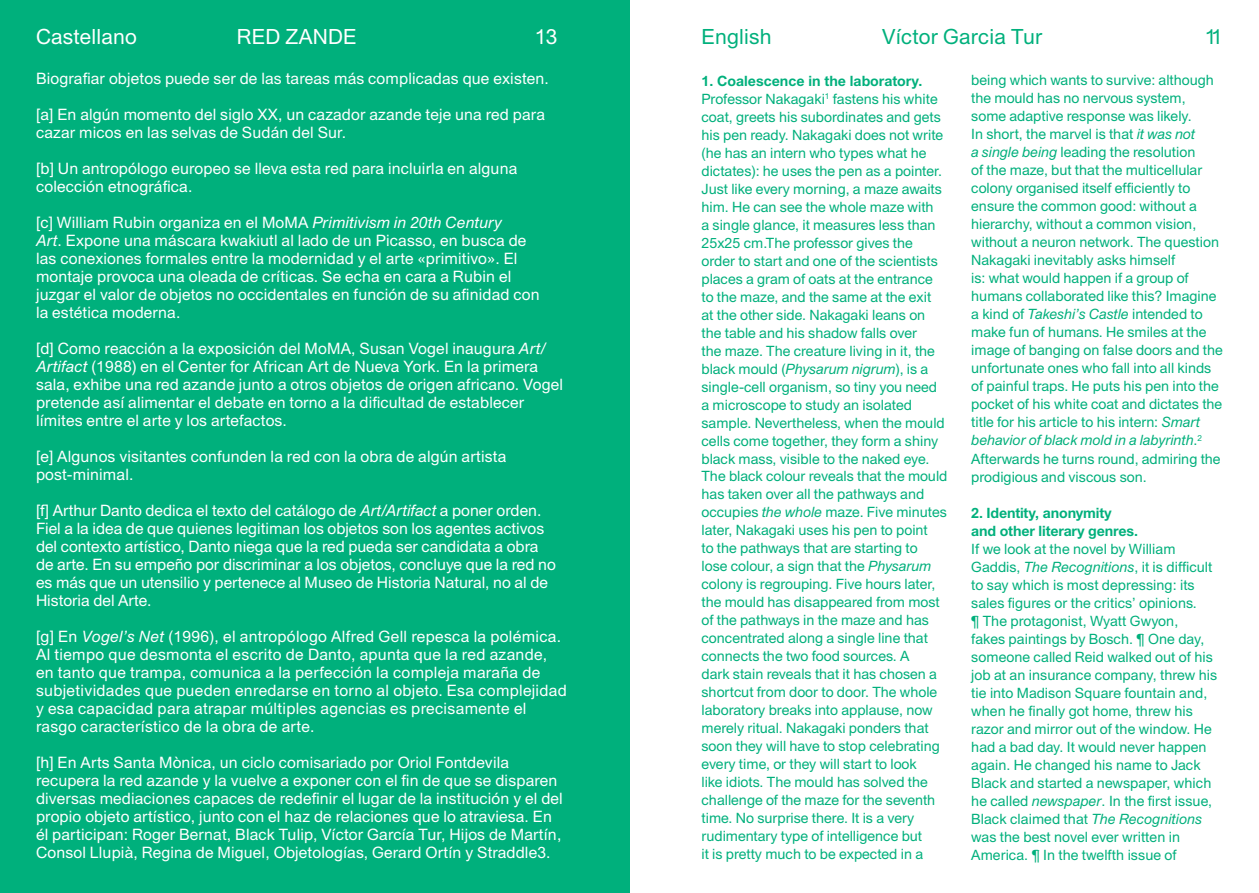
<style>
.page{position:relative;width:1259px;height:893px;background:#fff}
.page>*{position:absolute;margin:0;border:0;box-sizing:border-box;transform-origin:0 0}
.t1{font:21px "Union";letter-spacing:.01em;color:#00b07c}
.t2{font:21px "Union";letter-spacing:.01em;color:#fff}
.t3{font:15.75px/18px "Union";letter-spacing:.01em;color:#fff}
.t4{font:14.25px/18px "Union";color:#00b07c}
.t5{font:700 14.25px/18px "Union";letter-spacing:-.01em;color:#00b07c}
.s1{font-style:italic}
.s2{font-weight:700}
</style>
<div class="page">
<div style="left:0;top:0;width:629px;height:893px;background:#00b07c"></div>
<h1 class="t2" style="left:237px;top:24px;width:121px">RED ZANDE</h1>
<h1 class="t1" style="left:701px;top:24px;width:72px">English</h1>
<h1 class="t1" style="left:882px;top:24px;width:162px">Víctor Garcia Tur</h1>
<h1 class="t1" style="left:1204px;top:24px;width:20px">11</h1>
<p class="t3" style="left:36px;top:69px;width:514px">Biografiar objetos puede ser de las tareas más complicadas que existen.</p>
<p class="t3" style="left:36px;top:105px;width:510px">[a] En algún momento del siglo XX, un cazador azande teje una red para cazar micos en las selvas de Sudán del Sur.</p>
<p class="t3" style="left:36px;top:159px;width:483px">[b] Un antropólogo europeo se lleva esta red para incluirla en alguna colección etnográfica.</p>
<p class="t3" style="left:36px;top:213px;width:505px">[c] William Rubin organiza en el MoMA <span class="s1">Primitivism in 20th Century<br>Art</span>. Expone una máscara kwakiutl al lado de un Picasso, en busca de las conexiones formales entre la modernidad y el arte «primitivo». El montaje provoca una oleada de críticas. Se echa en cara a Rubin el juzgar el valor de objetos no occidentales en función de su afinidad con la estética moderna.</p>
<p class="t3" style="left:36px;top:339px;width:528px">[d] Como reacción a la exposición del MoMA, Susan Vogel inaugura <span class="s1">Art/ Artifact</span> (1988) en el Center for African Art de Nueva York. En la primera sala, exhibe una red azande junto a otros objetos de origen africano. Vogel pretende así alimentar el debate en torno a la dificultad de establecer límites entre el arte y los artefactos.</p>
<p class="t3" style="left:36px;top:447px;width:472px">[e] Algunos visitantes confunden la red con la obra de algún artista post-minimal.</p>
<p class="t3" style="left:36px;top:501px;width:521px">[f] Arthur Danto dedica el texto del catálogo de <span class="s1">Art/Artifact</span> a poner orden.<br>Fiel a la idea de que quienes legitiman los objetos son los agentes activos del contexto artístico, Danto niega que la red pueda ser candidata a obra de arte. En su empeño por discriminar a los objetos, concluye que la red no es más que un utensilio y pertenece al Museo de Historia Natural, no al de Historia del Arte.</p>
<p class="t3" style="left:36px;top:627px;width:532px">[g] En <span class="s1">Vogel’s Net</span> (1996), el antropólogo Alfred Gell repesca la polémica.<br>Al tiempo que desmonta el escrito de Danto, apunta que la red azande, en tanto que trampa, comunica a la perfección la compleja maraña de subjetividades que pueden enredarse en torno al objeto. Esa complejidad y esa capacidad para atrapar múltiples agencias es precisamente el rasgo característico de la obra de arte.</p>
<p class="t3" style="left:36px;top:753px;width:528px">[h] En Arts Santa Mònica, un ciclo comisariado por Oriol Fontdevila recupera la red azande y la vuelve a exponer con el fin de que se disparen diversas mediaciones capaces de redefinir el lugar de la institución y el del propio objeto artístico, junto con el haz de relaciones que lo atraviesa. En él participan: Roger Bernat, Black Tulip, Víctor García Tur, Hijos de Martín, Consol Llupià, Regina de Miguel, Objetologías, Gerard Ortín y Straddle3.</p>
<h1 class="t2" style="left:36px;top:24px;width:102px">Castellano</h1>
<h1 class="t2" style="left:535px;top:24px;width:24px">13</h1>
<p class="t4" style="left:701px;top:72px;width:247px"><span class="s2">1. Coalescence in the laboratory.<br></span>Professor Nakagaki<sup>1</sup> fastens his white coat, greets his subordinates and gets his pen ready. Nakagaki does not write (he has an intern who types what he dictates): he uses the pen as a pointer.<br>Just like every morning, a maze awaits him. He can see the whole maze with<br>a single glance, it measures less than 25x25 cm.The professor gives the order to start and one of the scientists places a gram of oats at the entrance to the maze, and the same at the exit<br>at the other side. Nakagaki leans on the table and his shadow falls over<br>the maze. The creature living in it, the black mould (<span class="s1">Physarum nigrum</span>), is a single-cell organism, so tiny you need a microscope to study an isolated sample. Nevertheless, when the mould cells come together, they form a shiny black mass, visible to the naked eye.<br>The black colour reveals that the mould has taken over all the pathways and occupies <span class="s1">the whole</span> maze. Five minutes later, Nakagaki uses his pen to point<br>to the pathways that are starting to<br>lose colour, a sign that the <span class="s1">Physarum </span>colony is regrouping. Five hours later, the mould has disappeared from most of the pathways in the maze and has concentrated along a single line that connects the two food sources. A<br>dark stain reveals that it has chosen a shortcut from door to door. The whole laboratory breaks into applause, now merely ritual. Nakagaki ponders that soon they will have to stop celebrating every time, or they will start to look<br>like idiots. The mould has solved the challenge of the maze for the seventh time. No surprise there. It is a very rudimentary type of intelligence but<br>it is pretty much to be expected in a</p>
<p class="t4" style="left:971px;top:71px;width:253px">being which wants to survive: although the mould has no nervous system, some adaptive response was likely.<br>In short, the marvel is that <span class="s1">it was not<br>a single being</span> leading the resolution<br>of the maze, but that the multicellular colony organised itself efficiently to ensure the common good: without a hierarchy, without a common vision, without a neuron network. The question Nakagaki inevitably asks himself<br>is: what would happen if a group of humans collaborated like this? Imagine a kind of <span class="s1">Takeshi’s Castle</span> intended to make fun of humans. He smiles at the image of banging on false doors and the unfortunate ones who fall into all kinds of painful traps. He puts his pen into the pocket of his white coat and dictates the title for his article to his intern: <span class="s1">Smart behavior of black mold in a labyrinth</span>.<sup>2<br></sup>Afterwards he turns round, admiring the prodigious and viscous son.</p>
<p class="t5" style="left:971px;top:503px;width:168px">2. Identity, anonymity and other literary genres.</p>
<p class="t4" style="left:971px;top:540px;width:247px">If we look at the novel by William Gaddis, <span class="s1">The Recognitions</span>, it is difficult to say which is most depressing: its sales figures or the critics’ opinions.<br>¶ The protagonist, Wyatt Gwyon,<br>fakes paintings by Bosch. ¶ One day, someone called Reid walked out of his job at an insurance company, threw his tie into Madison Square fountain and, when he finally got home, threw his razor and mirror out of the window. He had a bad day. It would never happen again. He changed his name to Jack Black and started a newspaper, which he called <span class="s1">newspaper</span>. In the first issue, Black claimed that <span class="s1">The Recognitions </span>was the best novel ever written in America. ¶ In the twelfth issue of</p>
</div>
